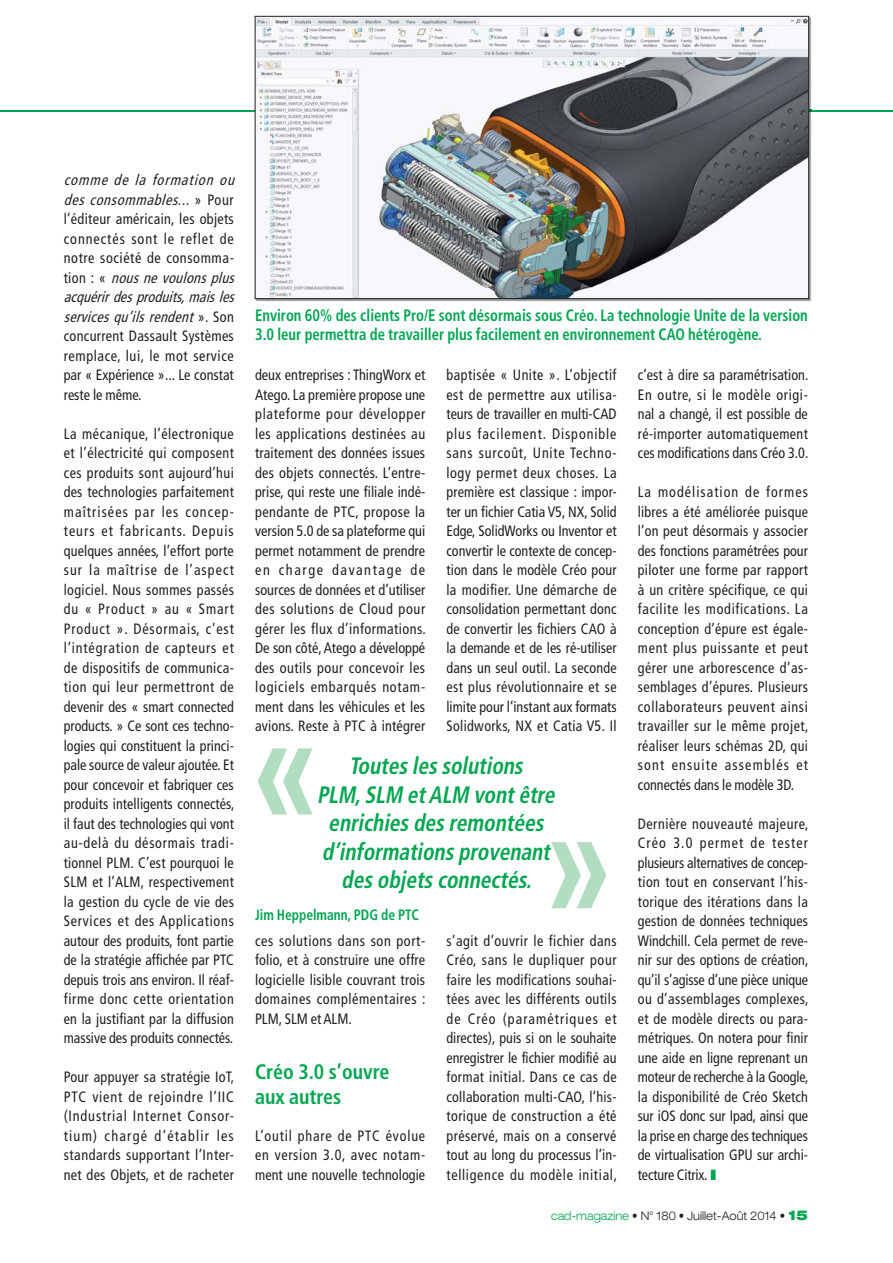
<style>
.page{position:relative;width:893px;height:1263px;background:#fff}
.page>*{position:absolute;margin:0;border:0;box-sizing:border-box;transform-origin:0 0}
.t1{font:italic 700 condensed 23.7px/28.5px "Frutiger";color:#00a650;text-align:center;scale:.9 1}
.t2{font:700 condensed 21px/25.2px "Frutiger";color:#00a650;scale:.95 1}
.t3{font:700 condensed 16.5px/19.8px "Frutiger";color:#00a650;scale:.89 1}
.t4{font:condensed 15px/19.5px "Frutiger";letter-spacing:.015em;color:#231f20;text-align:justify;scale:.94 1}
.t5{font:condensed 15px/19.5px "Frutiger";letter-spacing:.015em;color:#231f20;text-align:justify;scale:.95 1}
.t6{font:700 condensed 15px "Frutiger";color:#00a650;scale:.9 1}
.t7{font:300 expanded 12px "Helvetica Neue";color:#231f20;scale:.9 1}
.s1{font-style:italic}
.s2{color:#00a650}
.s3{font-weight:900;font-size:13.5px;color:#00a650}
</style>
<div class="page">
<hr style="left:0;top:110px;width:893px;height:1px;background:#00a650">
<svg style="left:257px;top:748px;width:349px;height:160px"></svg>
<img style="left:257px;top:18px;width:550px;height:279px">
<div style="left:255px;top:16px;width:554px;height:283px;border:1px solid #231f20"></div>
<p class="t5" style="left:64px;top:171px;width:185px;text-align:left"><span class="s1">comme de la formation ou des consommables...</span> » P o u r l’éditeur américain, les objets connectés sont le reflet de notre société de consomma&shy;t i o n : « <span class="s1">nous ne voulons plus acquérirdesproduits,maisles services qu’ils rendent</span> » . S o n concurrent Dassault Systèmes remplace, lui, le mot service par « Expérience »... Le constat reste le même.</p>
<p class="t4" style="left:64px;top:425px;width:183px">La mécanique, l’électronique et l’électricité qui composent ces produits sont aujourd’hui des technologies parfaitement maîtrisées par les concep&shy;teurs et fabricants. Depuis quelques années, l’effort porte sur la maîtrise de l’aspect logiciel. Nous sommes passés du « Product » au « Smart Product ». Désormais, c’est l’intégration de capteurs et de dispositifs de communica&shy;tion qui leur permettront de devenir des « smart connected products. » Ce sont ces techno&shy;logies qui constituent la princi&shy;pale source de valeur ajoutée. Et pour concevoir et fabriquer ces produits intelligents connectés, il faut des technologies qui vont au-delà du désormais tradi&shy;tionnel PLM. C’est pourquoi le SLM et l’ALM, respectivement la gestion du cycle de vie des Services et des Applications autour des produits, font partie de la stratégie affichée par PTC depuis trois ans environ. Il réaf&shy;firme donc cette orientation en la justifiant par la diffusion massive des produits connectés.</p>
<p class="t5" style="left:64px;top:1068px;width:181px">Pour appuyer sa stratégie IoT, PTC vient de rejoindre l’IIC (Industrial Internet Consor&shy;tium) chargé d’établir les standards supportant l’Inter&shy;net des Objets, et de racheter</p>
<p class="t3" style="left:255px;top:306px;width:623px">Environ 60% des clients Pro/E sont désormais sous Créo. La technologie Unite de la version<br>3.0 leur permettra de travailler plus facilement en environnement CAO hétérogène.</p>
<p class="t5" style="left:255px;top:366px;width:181px">deux entreprises : ThingWorx et Atego. La première propose une plateforme pour développer les applications destinées au traitement des données issues des objets connectés. L’entre&shy;prise, qui reste une filiale indé&shy;pendante de PTC, propose la version 5.0 de sa plateforme qui permet notamment de prendre en charge davantage de sources de données et d’utiliser des solutions de Cloud pour gérer les flux d’informations.<br>De son côté, Atego a développé des outils pour concevoir les logiciels embarqués notam&shy;ment dans les véhicules et les avions. Reste à PTC à intégrer</p>
<p class="t4" style="left:446px;top:366px;width:182px">baptisée « Unite ». L’objectif est de permettre aux utilisa&shy;teurs de travailler en multi-CAD plus facilement. Disponible sans surcoût, Unite Techno&shy;logy permet deux choses. La première est classique : impor&shy;ter un fichier Catia V5, NX, Solid Edge, SolidWorks ou Inventor et convertir le contexte de concep&shy;tion dans le modèle Créo pour la modifier. Une démarche de consolidation permettant donc de convertir les fichiers CAO à la demande et de les ré-utiliser dans un seul outil. La seconde est plus révolutionnaire et se limite pour l’instant aux formats Solidworks, NX et Catia V5. Il</p>
<h1 class="t1" style="left:317px;top:754px;width:270px">Toutes les solutions<br>PLM,SLM et ALM vont être enrichies des remontées d’informations provenant des objets connectés.</h1>
<p class="t6" style="left:255px;top:908px;width:184px">Jim Heppelmann, PDG de PTC</p>
<p class="t5" style="left:255px;top:932px;width:181px">ces solutions dans son port&shy;folio, et à construire une offre logicielle lisible couvrant trois domaines complémentaires :<br>PLM, SLM et ALM.</p>
<h2 class="t2" style="left:255px;top:1060px;width:143px">Créo 3.0 s’ouvre aux autres</h2>
<p class="t4" style="left:255px;top:1127px;width:182px">L’outil phare de PTC évolue en version 3.0, avec notam&shy;ment une nouvelle technologie</p>
<p class="t4" style="left:446px;top:932px;width:183px">s’agit d’ouvrir le fichier dans Créo, sans le dupliquer pour faire les modifications souhai&shy;tées avec les différents outils de Créo (paramétriques et directes), puis si on le souhaite enregistrer le fichier modifié au format initial. Dans ce cas de collaboration multi-CAO, l’his&shy;torique de construction a été préservé, mais on a conservé tout au long du processus l’in&shy;telligence du modèle initial,</p>
<p class="t4" style="left:638px;top:366px;width:183px">c’est à dire sa paramétrisation.<br>En outre, si le modèle origi&shy;nal a changé, il est possible de ré-importer automatiquement ces modifications dans Créo 3.0.</p>
<p class="t4" style="left:638px;top:483px;width:183px">La modélisation de formes libres a été améliorée puisque l’on peut désormais y associer des fonctions paramétrées pour piloter une forme par rapport à un critère spécifique, ce qui facilite les modifications. La conception d’épure est égale&shy;ment plus puissante et peut gérer une arborescence d’as&shy;semblages d’épures. Plusieurs collaborateurs peuvent ainsi travailler sur le même projet, réaliser leurs schémas 2D, qui sont ensuite assemblés et connectés dans le modèle 3D.</p>
<p class="t4" style="left:638px;top:815px;width:183px">Dernière nouveauté majeure, Créo 3.0 permet de tester plusieurs alternatives de concep&shy;tion tout en conservant l’his&shy;torique des itérations dans la gestion de données techniques Windchill. Cela permet de reve&shy;nir sur des options de création, qu’il s’agisse d’une pièce unique ou d’assemblages complexes, et de modèle directs ou para&shy;métriques. On notera pour finir une aide en ligne reprenant un moteur de recherche à la Google, la disponibilité de Créo Sketch sur iOS donc sur Ipad, ainsi que la prise en charge des techniques de virtualisation GPU sur archi&shy;tecture Citrix.</p>
<p class="t7" style="left:551px;top:1212px;width:287px"><span class="s2">cad-magazine</span> • N° 180 • Juillet-Août 2014 • <span class="s3">15</span></p>
</div>
